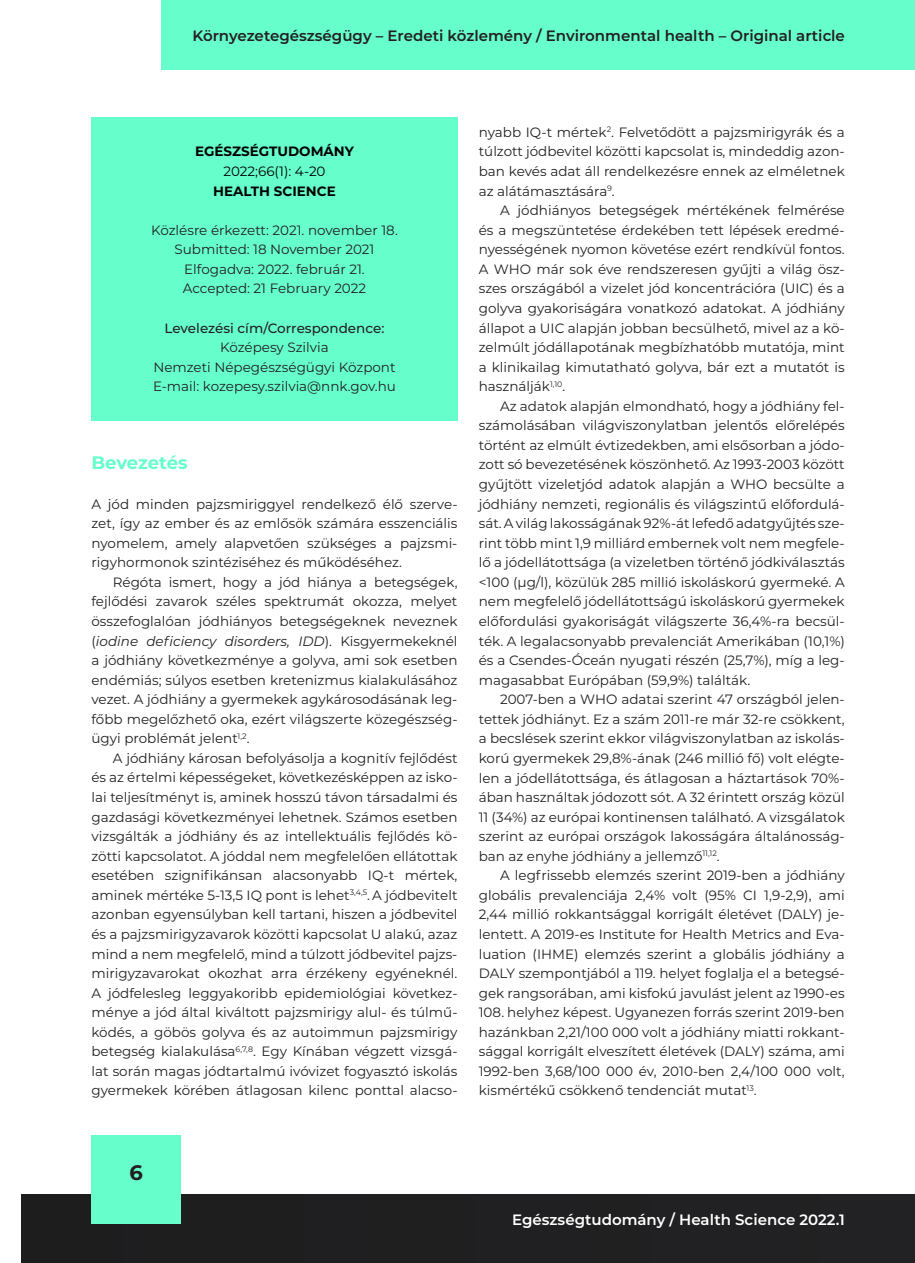
<style>
.page{position:relative;width:915px;height:1263px;background:#fff}
.page>*{position:absolute;margin:0;border:0;box-sizing:border-box;transform-origin:0 0}
.t1{font:700 21px "Montserrat";color:#231f20}
.t2{font:700 18px "Montserrat";letter-spacing:-.005em;color:#6fc}
.t3{font:600 15px "Montserrat";color:#231f20}
.t4{font:600 15px "Montserrat";color:#fff}
.t5{font:13.5px/19.5px "Montserrat";color:#231f20;text-align:justify}
.t6{font:700 13.5px "Montserrat";color:#000}
.t7{font:500 13.5px "Montserrat";color:#231f20}
.t8{font:13.5px "Montserrat";color:#000}
.s1{font-style:italic}
</style>
<div class="page">
<div style="left:22px;top:1195px;width:892px;height:68px;background:#201f21"></div>
<div style="left:91px;top:1135px;width:90px;height:89px;background:#6fc"></div>
<div style="left:162px;top:1px;width:752px;height:69px;background:#6fc"></div>
<div style="left:91px;top:117px;width:366px;height:304px;background:#6fc"></div>
<p class="t3" style="left:192px;top:25px;width:653px">Környezetegészségügy – Eredeti közlemény / Environmental health – Original article</p>
<p class="t6" style="left:195px;top:142px;width:160px">EGÉSZSÉGTUDOMÁNY</p>
<p class="t8" style="left:223px;top:162px;width:104px">2022;66(1): 4-20</p>
<p class="t6" style="left:213px;top:181px;width:124px">HEALTH SCIENCE</p>
<p class="t5" style="left:151px;top:220px;width:248px;text-align:center">Közlésre érkezett: 2021. november 18.<br>Submitted: 18 November 2021<br>Elfogadva: 2022. február 21.<br>Accepted: 21 February 2022</p>
<p class="t7" style="left:164px;top:318px;width:221px">Levelezési cím/Correspondence:</p>
<p class="t5" style="left:153px;top:337px;width:244px;text-align:center">Középesy Szilvia<br>Nemzeti Népegészségügyi Központ<br>E-mail: kozepesy.szilvia@nnk.gov.hu</p>
<h2 class="t2" style="left:91px;top:450px;width:98px">Bevezetés</h2>
<p class="t5" style="left:91px;top:494px;width:367px">A jód minden pajzsmiriggyel rendelkező élő szerve&shy;zet, így az ember és az emlősök számára esszenciális nyomelem, amely alapvetően szükséges a pajzsmi&shy;rigyhormonok szintéziséhez és működéséhez.</p>
<p class="t5" style="left:91px;top:572px;width:367px;text-indent:21px">Régóta ismert, hogy a jód hiánya a betegségek, fejlődési zavarok széles spektrumát okozza, melyet összefoglalóan jódhiányos betegségeknek neveznek (<span class="s1">iodine deficiency disorders, IDD</span>). Kisgyermekeknél a jódhiány következménye a golyva, ami sok esetben endémiás; súlyos esetben kretenizmus kialakulásához vezet. A jódhiány a gyermekek agykárosodásának leg&shy;főbb megelőzhető oka, ezért világszerte közegészség&shy;ügyi problémát jelent<sup>1,2</sup>.</p>
<p class="t5" style="left:91px;top:748px;width:367px;text-indent:21px">A jódhiány károsan befolyásolja a kognitív fejlődést és az értelmi képességeket, következésképpen az isko&shy;lai teljesítményt is, aminek hosszú távon társadalmi és gazdasági következményei lehetnek. Számos esetben vizsgálták a jódhiány és az intellektuális fejlődés kö&shy;zötti kapcsolatot. A jóddal nem megfelelően ellátottak esetében szignifikánsan alacsonyabb IQ-t mértek, aminek mértéke 5-13,5 IQ pont is lehet<sup>3,4,5</sup>. A jódbevitelt azonban egyensúlyban kell tartani, hiszen a jódbevitel és a pajzsmirigyzavarok közötti kapcsolat U alakú, azaz mind a nem megfelelő, mind a túlzott jódbevitel pajzs&shy;mirigyzavarokat okozhat arra érzékeny egyéneknél.<br>A jódfelesleg leggyakoribb epidemiológiai következ&shy;ménye a jód által kiváltott pajzsmirigy alul- és túlmű&shy;ködés, a göbös golyva és az autoimmun pajzsmirigy betegség kialakulása<sup>6,7,8</sup>. Egy Kínában végzett vizsgá&shy;lat során magas jódtartalmú ivóvizet fogyasztó iskolás gyermekek körében átlagosan kilenc ponttal alacso-</p>
<p class="t5" style="left:478px;top:122px;width:367px">nyabb IQ-t mértek<sup>2</sup>. Felvetődött a pajzsmirigyrák és a túlzott jódbevitel közötti kapcsolat is, mindeddig azon&shy;ban kevés adat áll rendelkezésre ennek az elméletnek az alátámasztására<sup>9</sup>.</p>
<p class="t5" style="left:478px;top:200px;width:367px;text-indent:21px">A jódhiányos betegségek mértékének felmérése és a megszüntetése érdekében tett lépések eredmé&shy;nyességének nyomon követése ezért rendkívül fontos.<br>A WHO már sok éve rendszeresen gyűjti a világ ös - szes országából a vizelet jód koncentrációra (UIC) és a golyva gyakoriságára vonatkozó adatokat. A jódhiány állapot a UIC alapján jobban becsülhető, mivel az a kö&shy;zelmúlt jódállapotának megbízhatóbb mutatója, mint a klinikailag kimutatható golyva, bár ezt a mutatót is használják<sup>1,10</sup>.</p>
<p class="t5" style="left:478px;top:396px;width:367px;text-indent:21px">Az adatok alapján elmondható, hogy a jódhiány fel&shy;számolásában világviszonylatban jelentős előrelépés történt az elmúlt évtizedekben, ami elsősorban a jódo&shy;zott só bevezetésének köszönhető. Az 1993-2003 között gyűjtött vizeletjód adatok alapján a WHO becsülte a jódhiány nemzeti, regionális és világszintű előfordulá&shy;sát. A világ lakosságának 92%-át lefedő adatgyűjtés sze&shy;rint több mint 1,9 milliárd embernek volt nem megfele&shy;lő a jódellátottsága (a vizeletben történő jódkiválasztás &lt;100 (μg/l), közülük 285 millió iskoláskorú gyermeké. A nem megfelelő jódellátottságú iskoláskorú gyermekek előfordulási gyakoriságát világszerte 36,4%-ra becsül&shy;ték. A legalacsonyabb prevalenciát Amerikában (10,1%) és a Csendes-Óceán nyugati részén (25,7%), míg a leg&shy;magasabbat Európában (59,9%) találták.</p>
<p class="t5" style="left:478px;top:689px;width:367px;text-indent:21px">2007-ben a WHO adatai szerint 47 országból jelen&shy;tettek jódhiányt. Ez a szám 2011-re már 32-re csökkent, a becslések szerint ekkor világviszonylatban az iskolás&shy;korú gyermekek 29,8%-ának (246 millió fő) volt elégte&shy;len a jódellátottsága, és átlagosan a háztartások 70%- ában használtak jódozott sót. A 32 érintett ország közül 11 (34%) az európai kontinensen található. A vizsgálatok szerint az európai országok lakosságára általánosság&shy;ban az enyhe jódhiány a jellemző<sup>11,12</sup>.</p>
<p class="t5" style="left:478px;top:865px;width:367px;text-indent:21px">A legfrissebb elemzés szerint 2019-ben a jódhiány globális prevalenciája 2,4% volt (95% CI 1,9-2,9), ami 2,44 millió rokkantsággal korrigált életévet (DALY) je&shy;lentett. A 2019-es Institute for Health Metrics and Eva&shy;luation (IHME) elemzés szerint a globális jódhiány a DALY szempontjából a 119. helyet foglalja el a betegsé&shy;gek rangsorában, ami kisfokú javulást jelent az 1990-es 108. helyhez képest. Ugyanezen forrás szerint 2019-ben hazánkban 2,21/100 000 volt a jódhiány miatti rokkant&shy;sággal korrigált elveszített életévek (DALY) száma, ami 1992-ben 3,68/100 000 év, 2010-ben 2,4/100 000 volt, kismértékű csökkenő tendenciát mutat<sup>13</sup>.</p>
<h1 class="t1" style="left:129px;top:1157px;width:15px">6</h1>
<p class="t4" style="left:512px;top:1209px;width:334px">Egészségtudomány / Health Science 2022.1</p>
</div>
